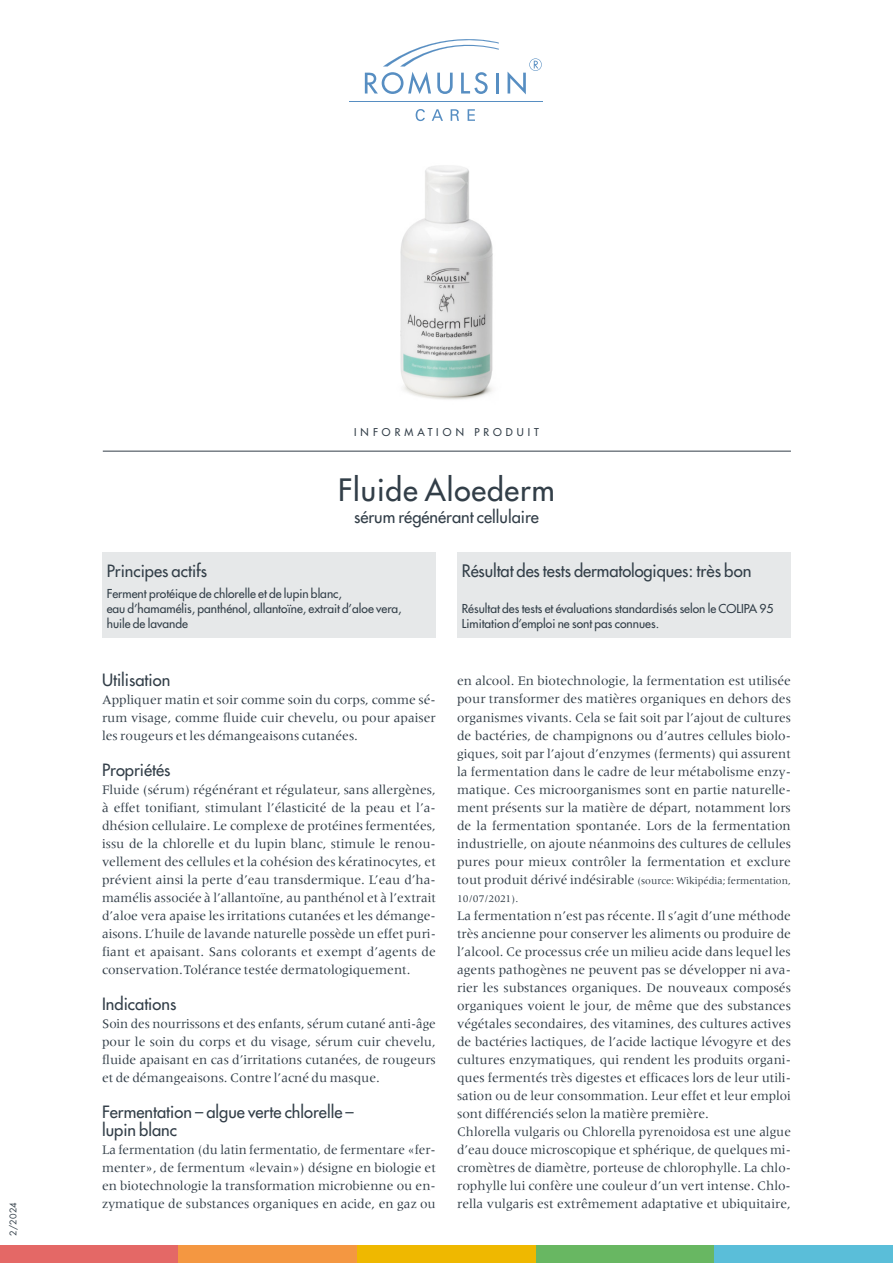
<style>
.page{position:relative;width:893px;height:1263px;background:#fff}
.page>*{position:absolute;margin:0;border:0;box-sizing:border-box;transform-origin:0 0}
.t1{font:500 30px "Futura Std";letter-spacing:.03em;color:#323e48}
.t2{font:500 16.8px "Futura Std";letter-spacing:-.005em;color:#323e48}
.t3{font:500 16.5px/18px "Futura Std";color:#323e48}
.t4{font:13.5px/18px "Meridien";color:#323e48;text-align:justify}
.t5{font:500 12px/15px "Futura Std";color:#323e48}
.t6{font:10.5px/18px "Meridien";color:#323e48}
.t7{font:500 10.5px "Futura Std";letter-spacing:.39em;color:#323e48}
.t8{font:9px "Futura Std";color:#323e48}
.s1{font-size:17.25px}
.s2{font-size:13.5px}
</style>
<div class="page">
<img style="left:400px;top:165px;width:93px;height:235px">
<div style="left:457px;top:553px;width:334px;height:85px;background:#e6e8e9"></div>
<div style="left:102px;top:553px;width:334px;height:85px;background:#e6e8e9"></div>
<hr style="left:103px;top:451px;width:688px;height:1px;background:#323e48">
<div style="left:0;top:1245px;width:179px;height:18px;background:#e46866"></div>
<div style="left:179px;top:1245px;width:178px;height:18px;background:#f49741"></div>
<div style="left:357px;top:1245px;width:179px;height:18px;background:#efb800"></div>
<div style="left:536px;top:1245px;width:178px;height:18px;background:#68b762"></div>
<div style="left:714px;top:1245px;width:179px;height:18px;background:#5abed9"></div>
<svg style="left:416px;top:109px;width:59px;height:12px"></svg>
<hr style="left:350px;top:101px;width:193px;height:1px;background:#578ec2">
<svg style="left:365px;top:39px;width:134px;height:55px"></svg>
<svg style="left:508px;top:58px;width:34px;height:36px"></svg>
<p class="t8" style="left:7px;top:1236px;width:35px;rotate:-90deg">2 / 2024</p>
<p class="t7" style="left:354px;top:426px;width:186px">INFORMATION PRODUIT</p>
<h1 class="t1" style="left:338px;top:471px;width:218px">Fluide Aloederm</h1>
<p class="t3" style="left:354px;top:508px;width:186px">sérum régénérant cellulaire</p>
<p class="t2" style="left:462px;top:561px;width:291px">Résultat des tests dermatologiques<span class="s1">:</span> très bon</p>
<p class="t5" style="left:462px;top:601px;width:313px">Résultat des tests et évaluations standardisés selon le COLIPA 95<br>Limitation d’emploi ne sont pas connues.</p>
<p class="t3" style="left:107px;top:562px;width:102px">Principes actifs</p>
<p class="t5" style="left:107px;top:586px;width:296px">Ferment protéique de chlorelle et de lupin blanc,<br>eau d’hamamélis, panthénol, allantoïne, extrait d’aloe vera, huile de lavande</p>
<p class="t3" style="left:102px;top:670px;width:70px">Utilisation</p>
<p class="t4" style="left:102px;top:690px;width:335px">Appliquer matin et soir comme soin du corps, comme sé&shy;rum visage, comme fluide cuir chevelu, ou pour apaiser les rougeurs et les démangeaisons cutanées.</p>
<p class="t3" style="left:102px;top:760px;width:70px">Propriétés</p>
<p class="t4" style="left:102px;top:780px;width:335px">Fluide (sérum) régénérant et régulateur, sans allergènes, à effet tonifiant, stimulant l’élasticité de la peau et l’a&shy;dhésion cellulaire. Le complexe de protéines fermentées, issu de la chlorelle et du lupin blanc, stimule le renou&shy;vellement des cellules et la cohésion des kératinocytes, et prévient ainsi la perte d’eau transdermique. L’eau d’ha&shy;mamélis associée à l’allantoïne, au panthénol et à l’extrait d’aloe vera apaise les irritations cutanées et les démange&shy;aisons. L’huile de lavande naturelle possède un effet puri&shy;fiant et apaisant. Sans colorants et exempt d’agents de conservation. Tolérance testée dermatologiquement.</p>
<p class="t3" style="left:102px;top:994px;width:76px">Indications</p>
<p class="t4" style="left:102px;top:1014px;width:335px">Soin des nourrissons et des enfants, sérum cutané anti- âge pour le soin du corps et du visage, sérum cuir chevelu, fluide apaisant en cas d’irritations cutanées, de rougeurs et de démangeaisons. Contre l’acné du masque.</p>
<p class="t3" style="left:102px;top:1102px;width:253px">Fermentation – algue verte chlorelle – lupin blanc</p>
<p class="t4" style="left:102px;top:1140px;width:335px">La fermentation (du latin fermentatio, de fermentare «fer&shy;menter», de fermentum «levain») désigne en biologie et en biotechnologie la transformation microbienne ou en&shy;zymatique de substances organiques en acide, en gaz ou</p>
<p class="t4" style="left:457px;top:672px;width:335px">en alcool. En biotechnologie, la fermentation est utilisée pour transformer des matières organiques en dehors des organismes vivants. Cela se fait soit par l’ajout de cultures de bactéries, de champignons ou d’autres cellules biolo&shy;giques, soit par l’ajout d’enzymes (ferments) qui assurent la fermentation dans le cadre de leur métabolisme enzy&shy;matique. Ces microorganismes sont en partie naturelle&shy;ment présents sur la matière de départ, notamment lors de la fermentation spontanée. Lors de la fermentation industrielle, on ajoute néanmoins des cultures de cellules pures pour mieux contrôler la fermentation et exclure</p>
<p class="t6" style="left:457px;top:871px;width:335px"><span class="s2">tout produit dérivé indésirable</span> (source: Wikipédia; fermentation,<br>10/07/2021).</p>
<p class="t4" style="left:457px;top:906px;width:335px;text-align:left">La fermentation n’est pas récente. Il s’agit d’une méthode très ancienne pour conserver les aliments ou produire de l’alcool. Ce processus crée un milieu acide dans lequel les agents pathogènes ne peuvent pas se développer ni ava&shy;rier les substances organiques. De nouveaux composés organiques voient le jour, de même que des substances végétales secondaires, des vitamines, des cultures actives de bactéries lactiques, de l’acide lactique lévogyre et des cultures enzymatiques, qui rendent les produits organi&shy;ques fermentés très digestes et efficaces lors de leur utili&shy;sation ou de leur consommation. Leur effet et leur emploi sont différenciés selon la matière première.<br>Chlorella vulgaris ou Chlorella pyrenoidosa est une algue d’eau douce microscopique et sphérique, de quelques mi&shy;cromètres de diamètre, porteuse de chlorophylle. La chlo&shy;rophylle lui confère une couleur d’un vert intense. Chlo&shy;rella vulgaris est extrêmement adaptative et ubiquitaire,</p>
</div>
